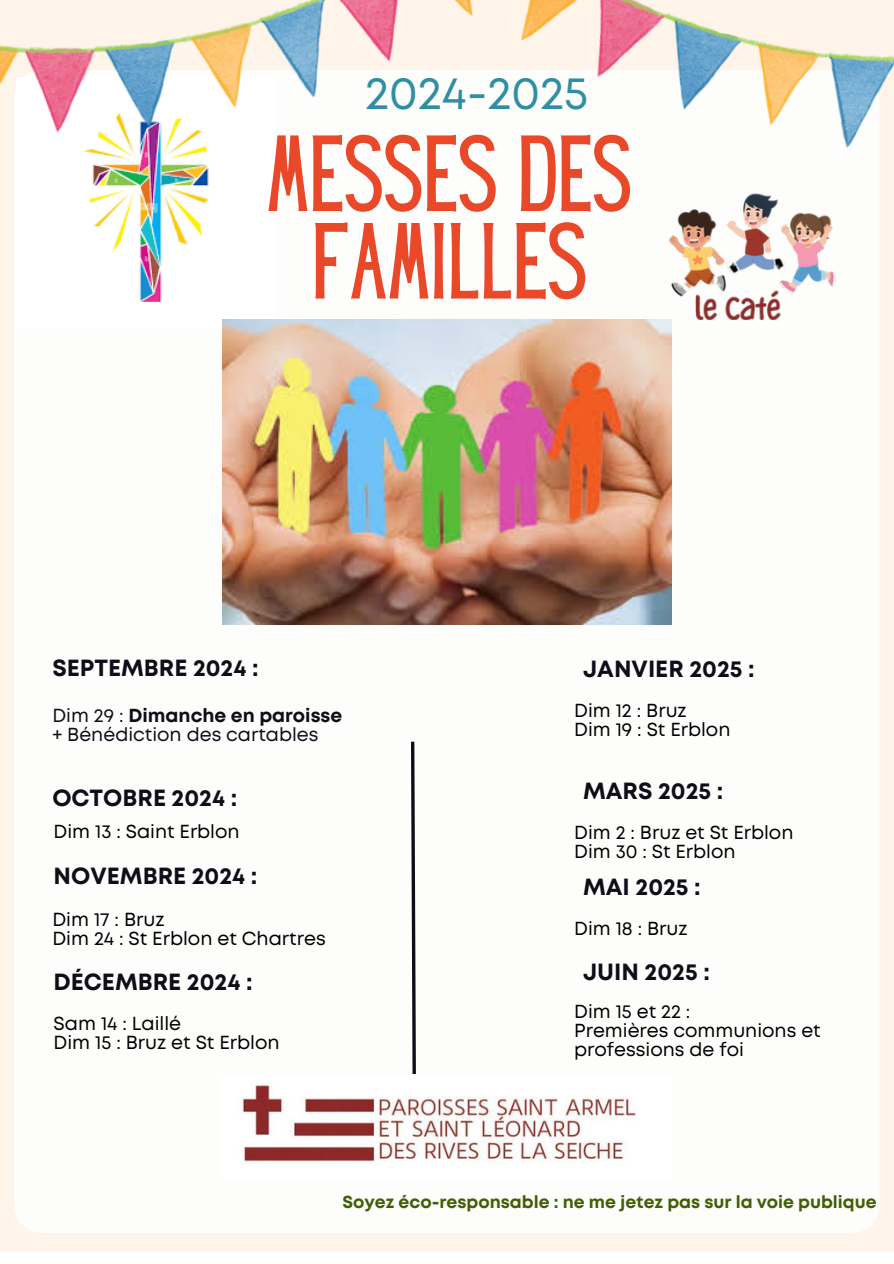
<style>
.page{position:relative;width:894px;height:1264px;background:#fff}
.page>*{position:absolute;margin:0;border:0;box-sizing:border-box;transform-origin:0 0}
.t1{font:94.35px/87.4px "Hey Gotcha";color:#e94829;text-align:center}
.t2{font:45.9px "Mont";color:#308ea3}
.t3{font:700 23.4px "Mont";color:#0d0e17}
.t4{font:18.9px/19.2px "Mont";color:#000}
.t5{font:18.9px/19.2px "Mont";color:#0d0e17}
.t6{font:700 17.4px "Mont";color:#415e06}
.s1{font-weight:700}
</style>
<div class="page">
<div style="left:0;top:0;width:893px;height:1252px;background:#fef4ea"></div>
<div style="left:14px;top:189px;width:865px;height:1043px;background:#fdfdfc"></div>
<svg style="left:409px;top:738px;width:8px;height:336px;background:#98989c"></svg>
<img style="left:588px;top:0;width:305px;height:189px">
<img style="left:16px;top:197px;width:260px;height:130px">
<img style="left:0;top:0;width:588px;height:197px">
<img style="left:222px;top:319px;width:449px;height:305px">
<img style="left:652px;top:165px;width:206px;height:154px">
<img style="left:222px;top:1074px;width:449px;height:105px">
<h2 class="t2" style="left:365px;top:76px;width:224px">2024-2025</h2>
<h1 class="t1" style="left:267px;top:139px;width:366px">MESSES DES<br>FAMILLES</h1>
<p class="t3" style="left:52px;top:659px;width:207px">SEPTEMBRE 2024 :</p>
<p class="t5" style="left:52px;top:707px;width:291px">Dim 29 : <span class="s1">Dimanche en paroisse </span>+ Bénédiction des cartables</p>
<p class="t3" style="left:52px;top:789px;width:186px">OCTOBRE 2024 :</p>
<p class="t4" style="left:54px;top:823px;width:187px">Dim 13 : Saint Erblon</p>
<p class="t3" style="left:54px;top:867px;width:205px">NOVEMBRE 2024 :</p>
<p class="t4" style="left:52px;top:911px;width:275px">Dim 17 : Bruz<br>Dim 24 : St Erblon et Chartres</p>
<p class="t3" style="left:54px;top:973px;width:200px">DÉCEMBRE 2024 :</p>
<p class="t4" style="left:54px;top:1015px;width:227px">Sam 14 : Laillé<br>Dim 15 : Bruz et St Erblon</p>
<p class="t3" style="left:583px;top:659px;width:173px">JANVIER 2025 :</p>
<p class="t4" style="left:574px;top:702px;width:158px">Dim 12 : Bruz<br>Dim 19 : St Erblon</p>
<p class="t3" style="left:583px;top:782px;width:142px">MARS 2025 :</p>
<p class="t4" style="left:574px;top:824px;width:221px">Dim 2 : Bruz et St Erblon<br>Dim 30 : St Erblon</p>
<p class="t3" style="left:583px;top:877px;width:119px">MAI 2025 :</p>
<p class="t4" style="left:574px;top:920px;width:115px">Dim 18 : Bruz</p>
<p class="t3" style="left:583px;top:963px;width:128px">JUIN 2025 :</p>
<p class="t4" style="left:574px;top:1003px;width:248px">Dim 15 et 22 :<br>Premières communions et professions de foi</p>
<p class="t6" style="left:342px;top:1195px;width:535px">Soyez éco-responsable : ne me jetez pas sur la voie publique</p>
</div>
